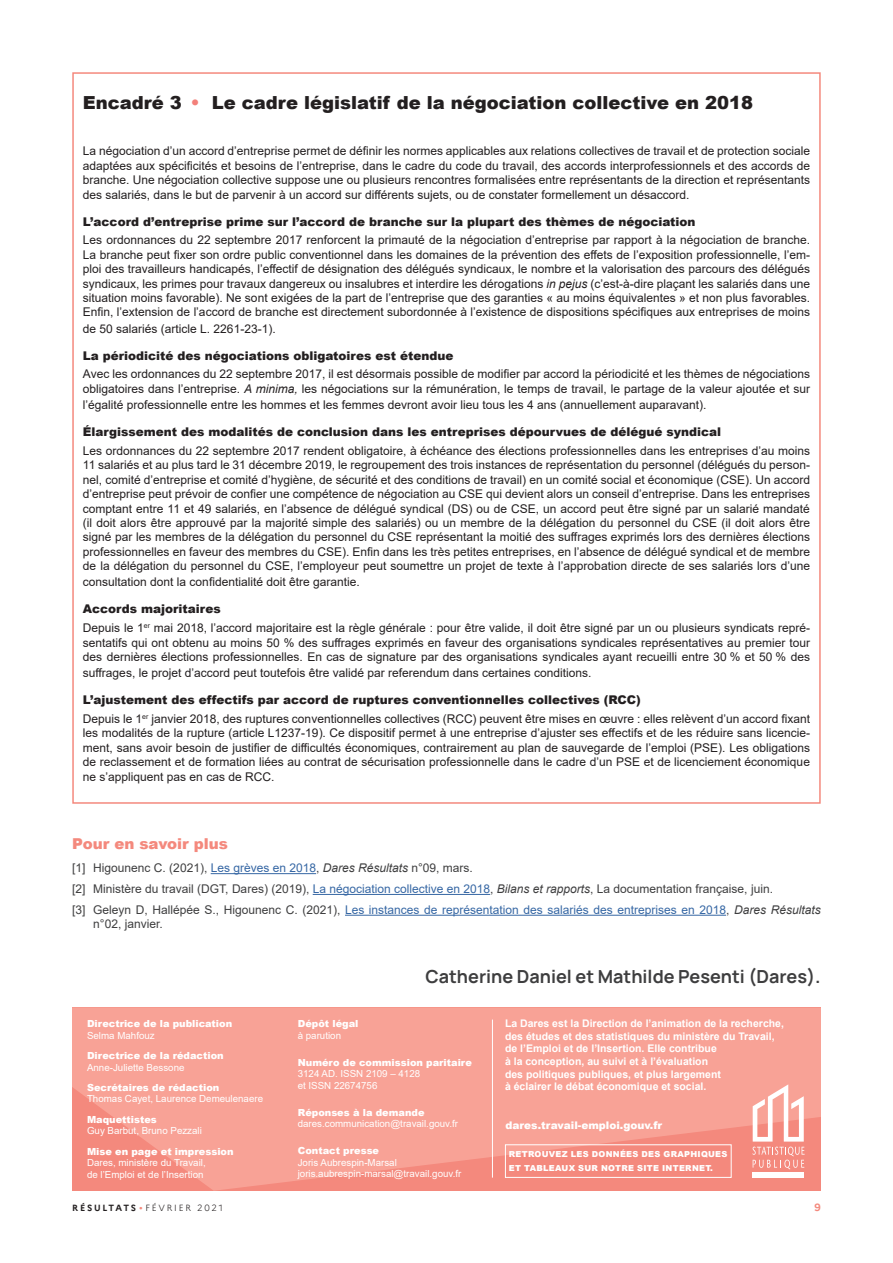
<style>
.page{position:relative;width:893px;height:1263px;background:#fff}
.page>*{position:absolute;margin:0;border:0;box-sizing:border-box;transform-origin:0 0}
.t1{font:900 18px "Arial";color:#231f20}
.t2{font:700 18px "Manrope";color:#3e3e3f}
.t3{font:900 15px "Arial";color:#f4897d}
.t4{font:12px/14.4px "Arial";color:#231f20;text-align:justify}
.t5{font:12px/20.9px "Arial";color:#3e3e3f}
.t6{font:900 12px "Arial";color:#231f20}
.t7{font:700 10.5px/12.6px "Arial";color:#fff}
.t8{font:900 10.5px "Arial";color:#fff}
.t9{font:700 10.5px "Marianne";color:#f4897d}
.t10{font:9.75px/11.7px "Arial";color:#fff}
.t11{font:900 9.75px "Arial";color:#fff}
.t12{font:300 9px "Marianne";letter-spacing:.2em;color:#231f20}
.t13{font:900 8.25px/13.5px "Arial";letter-spacing:.035em;color:#fff}
.s1{font-family:"Manrope";font-weight:700;font-size:21px;color:#f3807a}
.s2{font-style:italic}
.s3{font-weight:900}
.s4{color:#3667a4}
.s5{font-weight:700}
.s6{font-family:"Manrope";font-weight:700;color:#f4897d}
</style>
<div class="page">
<svg style="left:72px;top:1007px;width:749px;height:184px;background:#f79c90"></svg>
<hr style="left:492px;top:1019px;width:1px;height:158px;background:#fff">
<div style="left:505px;top:1144px;width:226px;height:34px;border:1px solid #fff"></div>
<div style="left:753px;top:1172px;width:51px;height:6px;background:#fff"></div>
<svg style="left:752px;top:1084px;width:53px;height:85px"></svg>
<hr style="left:211px;top:873px;width:105px;height:1px;background:#3667a4">
<hr style="left:313px;top:894px;width:177px;height:1px;background:#3667a4">
<hr style="left:345px;top:915px;width:381px;height:1px;background:#3667a4">
<h1 class="t1" style="left:83px;top:89px;width:672px">Encadré 3 <span class="s1">•</span> Le cadre législatif de la négociation collective en 2018</h1>
<p class="t4" style="left:83px;top:144px;width:729px">La négociation d’un accord d’entreprise permet de définir les normes applicables aux relations collectives de travail et de protection sociale adaptées aux spécificités et besoins de l’entreprise, dans le cadre du code du travail, des accords interprofessionnels et des accords de branche. Une négociation collective suppose une ou plusieurs rencontres formalisées entre représentants de la direction et représentants des salariés, dans le but de parvenir à un accord sur différents sujets, ou de constater formellement un désaccord.</p>
<p class="t6" style="left:83px;top:213px;width:614px">L’accord d’entreprise prime sur l’accord de branche sur la plupart des thèmes de négociation</p>
<p class="t4" style="left:83px;top:233px;width:729px">Les ordonnances du 22 septembre 2017 renforcent la primauté de la négociation d’entreprise par rapport à la négociation de branche.<br>La branche peut fixer son ordre public conventionnel dans les domaines de la prévention des effets de l’exposition professionnelle, l’em&shy;ploi des travailleurs handicapés, l’effectif de désignation des délégués syndicaux, le nombre et la valorisation des parcours des délégués syndicaux, les primes pour travaux dangereux ou insalubres et interdire les dérogations <span class="s2">in pejus</span> (c’est-à-dire plaçant les salariés dans une situation moins favorable). Ne sont exigées de la part de l’entreprise que des garanties « au moins équivalentes » et non plus favorables.<br>Enfin, l’extension de l’accord de branche est directement subordonnée à l’existence de dispositions spécifiques aux entreprises de moins</p>
<p class="t4" style="left:83px;top:321px;width:194px">de 50 salariés (article L. 2261-23-1).</p>
<p class="t6" style="left:83px;top:347px;width:372px">La périodicité des négociations obligatoires est étendue</p>
<p class="t4" style="left:83px;top:367px;width:729px">Avec les ordonnances du 22 septembre 2017, il est désormais possible de modifier par accord la périodicité et les thèmes de négociations obligatoires dans l’entreprise. <span class="s2">A minima,</span> les négociations sur la rémunération, le temps de travail, le partage de la valeur ajoutée et sur</p>
<p class="t4" style="left:83px;top:398px;width:625px">l’égalité professionnelle entre les hommes et les femmes devront avoir lieu tous les 4 ans (annuellement auparavant).</p>
<p class="t6" style="left:83px;top:423px;width:640px">Élargissement des modalités de conclusion dans les entreprises dépourvues de délégué syndical</p>
<p class="t4" style="left:83px;top:443px;width:729px">Les ordonnances du 22 septembre 2017 rendent obligatoire, à échéance des élections professionnelles dans les entreprises d’au moins 11 salariés et au plus tard le 31 décembre 2019, le regroupement des trois instances de représentation du personnel (délégués du person&shy;nel, comité d’entreprise et comité d’hygiène, de sécurité et des conditions de travail) en un comité social et économique (CSE). Un accord d’entreprise peut prévoir de confier une compétence de négociation au CSE qui devient alors un conseil d’entreprise. Dans les entreprises comptant entre 11 et 49 salariés, en l’absence de délégué syndical (DS) ou de CSE, un accord peut être signé par un salarié mandaté (il doit alors être approuvé par la majorité simple des salariés) ou un membre de la délégation du personnel du CSE (il doit alors être signé par les membres de la délégation du personnel du CSE représentant la moitié des suffrages exprimés lors des dernières élections professionnelles en faveur des membres du CSE). Enfin dans les très petites entreprises, en l’absence de délégué syndical et de membre de la délégation du personnel du CSE, l’employeur peut soumettre un projet de texte à l’approbation directe de ses salariés lors d’une</p>
<p class="t4" style="left:83px;top:575px;width:278px">consultation dont la confidentialité doit être garantie.</p>
<p class="t4" style="left:83px;top:600px;width:729px;line-height:18.6px"><span class="s3">Accords majoritaires<br></span>Depuis le 1<sup>er</sup> mai 2018, l’accord majoritaire est la règle générale : pour être valide, il doit être signé par un ou plusieurs syndicats repré-</p>
<p class="t4" style="left:83px;top:635px;width:729px">sentatifs qui ont obtenu au moins 50 % des suffrages exprimés en faveur des organisations syndicales représentatives au premier tour des dernières élections professionnelles. En cas de signature par des organisations syndicales ayant recueilli entre 30 % et 50 % des</p>
<p class="t4" style="left:83px;top:666px;width:510px">suffrages, le projet d’accord peut toutefois être validé par referendum dans certaines conditions.</p>
<p class="t4" style="left:83px;top:691px;width:729px;line-height:18.6px"><span class="s3">L’ajustement des effectifs par accord de ruptures conventionnelles collectives (RCC)<br></span>Depuis le 1<sup>er</sup> janvier 2018, des ruptures conventionnelles collectives (RCC) peuvent être mises en œuvre : elles relèvent d’un accord fixant</p>
<p class="t4" style="left:83px;top:726px;width:729px">les modalités de la rupture (article L1237-19). Ce dispositif permet à une entreprise d’ajuster ses effectifs et de les réduire sans licencie&shy;ment, sans avoir besoin de justifier de difficultés économiques, contrairement au plan de sauvegarde de l’emploi (PSE). Les obligations de reclassement et de formation liées au contrat de sécurisation professionnelle dans le cadre d’un PSE et de licenciement économique ne s’appliquent pas en cas de RCC.</p>
<p class="t3" style="left:72px;top:833px;width:157px">Pour en savoir plus</p>
<p class="t5" style="left:72px;top:858px;width:750px">[1] Higounenc C. (2021), <span class="s4">Les grèves en 2018</span>, <span class="s2">Dares Résultats</span> n°09, mars.<br>[2] Ministère du travail (DGT, Dares) (2019), <span class="s4">La négociation collective en 2018</span>, <span class="s2">Bilans et rapports</span>, La documentation française, juin.<br>[3] Geleyn D, Hallépée S., Higounenc C. (2021), <span class="s4">Les instances de représentation des salariés des entreprises en 2018</span>, <span class="s2">Dares Résultats</span></p>
<p class="t5" style="left:93px;top:914px;width:71px">n°02, janvier.</p>
<p class="t11" style="left:87px;top:1016px;width:147px">Directrice de la publication</p>
<p class="t10" style="left:87px;top:1029px;width:69px">Selma Mahfouz</p>
<p class="t11" style="left:87px;top:1048px;width:138px">Directrice de la rédaction</p>
<p class="t10" style="left:87px;top:1061px;width:99px">Anne-Juliette Bessone</p>
<p class="t11" style="left:87px;top:1080px;width:134px">Secrétaires de rédaction</p>
<p class="t10" style="left:87px;top:1093px;width:178px">Thomas Cayet, Laurence Demeulenaere</p>
<p class="t11" style="left:87px;top:1112px;width:71px">Maquettistes</p>
<p class="t10" style="left:87px;top:1125px;width:116px">Guy Barbut, Bruno Pezzali</p>
<p class="t11" style="left:87px;top:1144px;width:148px">Mise en page et impression</p>
<p class="t10" style="left:87px;top:1157px;width:120px">Dares, ministère du Travail, de l’Emploi et de l’Insertion</p>
<h1 class="t2" style="left:425px;top:964px;width:397px">Catherine Daniel et Mathilde Pesenti (Dares).</h1>
<p class="t11" style="left:298px;top:1017px;width:62px">Dépôt légal</p>
<p class="t10" style="left:298px;top:1030px;width:45px">à parution</p>
<p class="t11" style="left:298px;top:1055px;width:176px">Numéro de commission paritaire</p>
<p class="t10" style="left:298px;top:1068px;width:124px">3124 AD. ISSN 2109 – 4128 et ISSN 22674756</p>
<p class="t11" style="left:298px;top:1105px;width:128px">Réponses à la demande</p>
<p class="t10" style="left:298px;top:1118px;width:162px">dares.communication@travail.gouv.fr</p>
<p class="t11" style="left:298px;top:1143px;width:83px">Contact presse</p>
<p class="t10" style="left:298px;top:1156px;width:165px">Joris Aubrespin-Marsal joris.aubrespin-marsal@travail.gouv.fr</p>
<p class="t7" style="left:505px;top:1017px;width:280px">La Dares est la Direction de l’animation de la recherche, des études et des statistiques du ministère du Travail, de l’Emploi et de l’Insertion. Elle contribue<br>à la conception, au suivi et à l’évaluation<br>des politiques publiques, et plus largement<br>à éclairer le débat économique et social.</p>
<p class="t8" style="left:505px;top:1117px;width:158px">dares.travail-emploi.gouv.fr</p>
<p class="t13" style="left:509px;top:1147px;width:220px">RETROUVEZ LES DONNÉES DES GRAPHIQUES<br>ET TABLEAUX SUR NOTRE SITE INTERNET.</p>
<p class="t12" style="left:72px;top:1203px;width:152px"><span class="s5">RÉSULTATS</span><span class="s6">•</span>FÉVRIER 2021</p>
<p class="t9" style="left:814px;top:1201px;width:8px">9</p>
</div>
